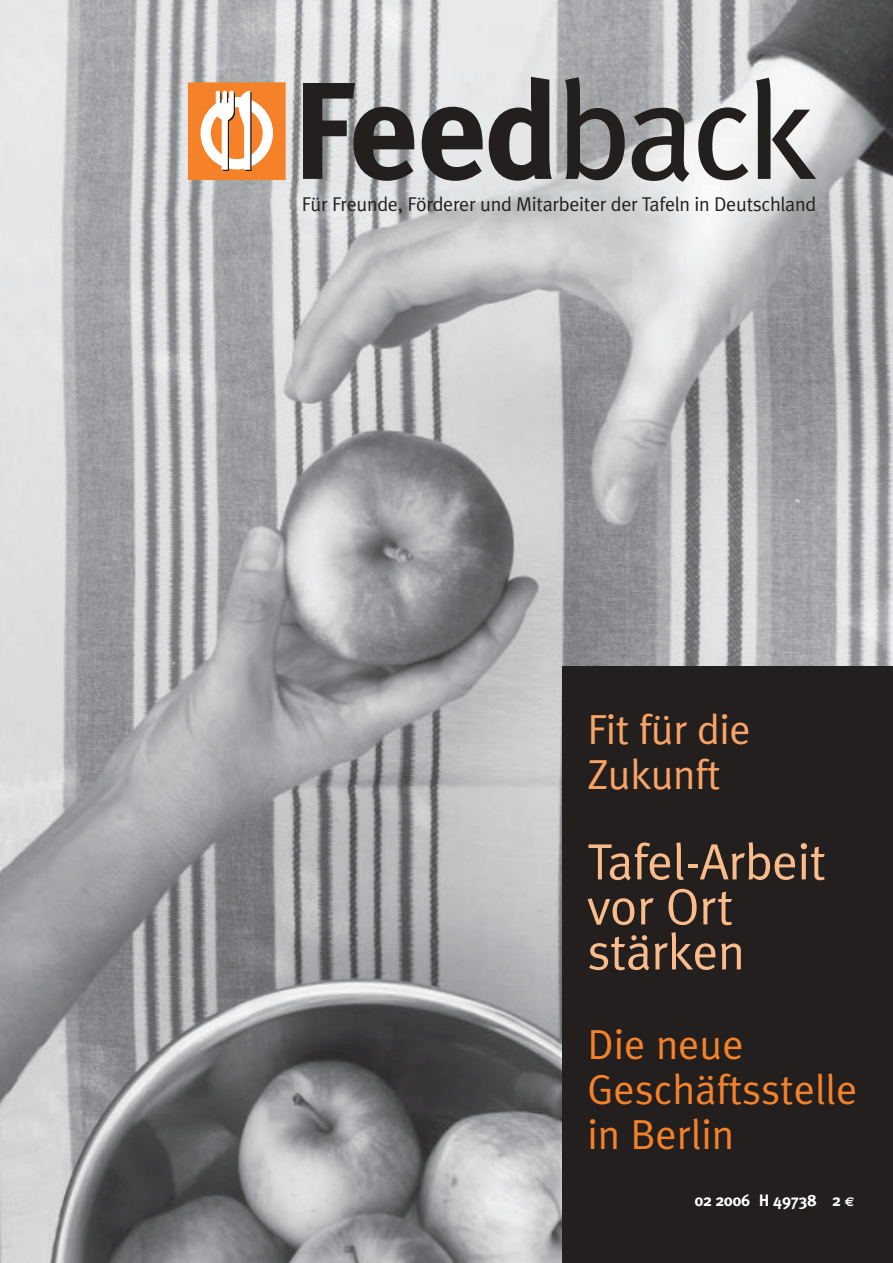
<style>
.page{position:relative;width:893px;height:1263px;background:#fff}
.page>*{position:absolute;margin:0;border:0;box-sizing:border-box;transform-origin:0 0}
.t1{font:700 138px "Meta Plus";color:#231f1f}
.t2{font:51px/45px "Meta Plus Normal";letter-spacing:-.01em;color:#fbbc8b}
.t3{font:42px/45px "Meta Plus Normal";color:#f58229}
.t4{font:42px/45px "Meta Plus Normal";letter-spacing:-.01em;color:#f9a465}
.t5{font:19.95px "Meta Plus Normal";letter-spacing:-.015em;color:#231f1f}
.t6{font:700 16.5px "Meta Plus";letter-spacing:-.02em;color:#fff}
.s1{font-weight:400}
.s2{font-family:"Euro Sans";font-size:12.75px}
</style>
<div class="page">
<img style="left:0;top:0;width:892px;height:1263px">
<div style="left:562px;top:666px;width:330px;height:597px;background:#231f1f"></div>
<div style="left:189px;top:84px;width:95px;height:95px;background:#f58229"></div>
<div style="left:188px;top:82px;width:97px;height:98px;border:3px solid #f58229"></div>
<div style="left:200px;top:97px;width:73px;height:72px;border:10px solid #fff;border-radius:50%"></div>
<svg style="left:216px;top:91px;width:35px;height:80px"></svg>
<h1 class="t1" style="left:291px;top:75px;width:525px">Feed<span class="s1">back</span></h1>
<p class="t5" style="left:302px;top:197px;width:516px">Für Freunde, Förderer und Mitarbeiter der Tafeln in Deutschland</p>
<h3 class="t4" style="left:587px;top:711px;width:165px">Fit für die<br>Zukunft</h3>
<h2 class="t2" style="left:587px;top:843px;width:240px">Tafel-Arbeit vor Ort stärken</h2>
<h3 class="t3" style="left:587px;top:1026px;width:271px">Die neue<br>Geschäftsstelle in Berlin</h3>
<p class="t6" style="left:694px;top:1194px;width:161px">02 2006 H 49738 2 <span class="s2">€</span></p>
</div>
